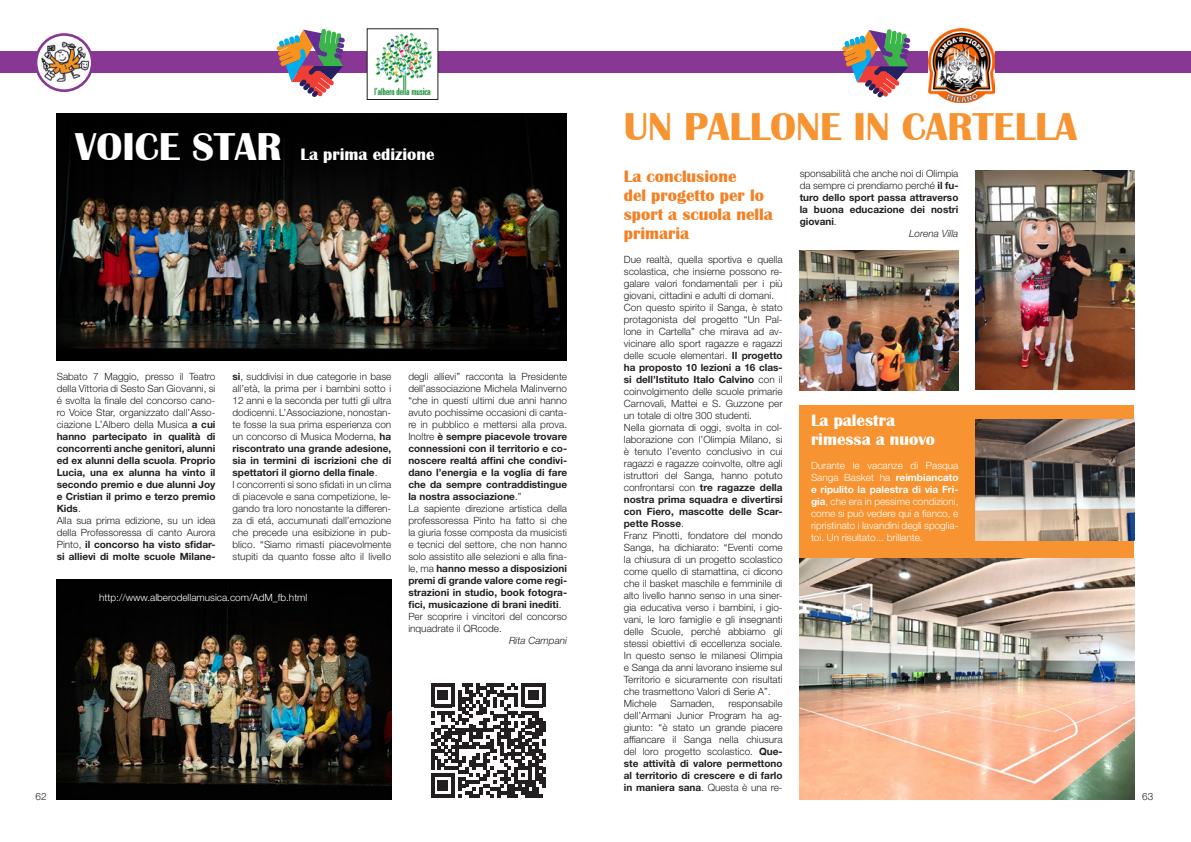
<style>
.page{position:relative;width:1191px;height:842px;background:#fff}
.page>*{position:absolute;margin:0;border:0;box-sizing:border-box;transform-origin:0 0}
.titoli{font:700 40px "Britannic";color:#f79330}
.titoli-2{font:700 40px "Britannic";color:#fff}
.sottotitolo{font:700 17px/19px "Britannic";color:#f58023}
.sottotitolo-2{font:700 17px/19px "Britannic";color:#fff}
.articoli{font:300 10px/12px "Helvetica Neue LT Std";color:#231f20;text-align:justify}
.articoli-2{font:700 10px/12px "Helvetica Neue LT Std";color:#231f20;text-align:justify}
.articoli-3{font:300 10px/12px "Helvetica Neue LT Std";color:#fff;text-align:justify}
.firma{font:italic 300 10px "Helvetica Neue LT Std";color:#231f20}
.s1{font-weight:700}
.s2{font-weight:300}
</style>
<div class="page">
<div style="left:799px;top:405px;width:335px;height:394px;background:#f79330"></div>
<div style="left:0;top:51px;width:1191px;height:22px;background:#883795"></div>
<svg style="left:36px;top:35px;width:56px;height:56px"></svg>
<img style="left:41px;top:41px;width:50px;height:42px">
<div style="left:35px;top:33px;width:59px;height:59px;border:3px solid #883795;border-radius:50%"></div>
<img style="left:799px;top:251px;width:159px;height:140px">
<img style="left:975px;top:170px;width:159px;height:220px">
<img style="left:799px;top:558px;width:335px;height:241px">
<img style="left:975px;top:420px;width:159px;height:120px">
<img style="left:57px;top:113px;width:509px;height:248px">
<img style="left:57px;top:579px;width:334px;height:220px">
<svg style="left:431px;top:683px;width:115px;height:115px"></svg>
<hr style="left:542px;top:777px;width:4px;height:10px;background:#231f20">
<svg style="left:842px;top:29px;width:68px;height:69px"></svg>
<svg style="left:277px;top:29px;width:68px;height:68px"></svg>
<div style="left:367px;top:29px;width:71px;height:70px;background:#fff"></div>
<img style="left:374px;top:33px;width:58px;height:61px">
<img style="left:928px;top:29px;width:66px;height:74px">
<p class="titoli" style="left:624px;top:105px;width:455px">UN PALLONE IN CARTELLA</p>
<p class="sottotitolo" style="left:624px;top:167px;width:150px">La conclusione<br>del progetto per lo sport a scuola nella primaria</p>
<p class="articoli" style="left:624px;top:253px;width:160px">Due realtà, quella sportiva e quella scolastica, che insieme possono re&shy;galare valori fondamentali per i più giovani, cittadini e adulti di domani.</p>
<p class="articoli" style="left:624px;top:301px;width:160px">Con questo spirito il Sanga, è stato protagonista del progetto “Un Pal&shy;lone in Cartella” che mirava ad av&shy;vicinare allo sport ragazze e ragazzi delle scuole elementari. <span class="s1">Il progetto ha proposto 10 lezioni a 16 clas&shy;si dell’Istituto Italo Calvino</span> con il coinvolgimento delle scuole primarie Carnovali, Mattei e S. Guzzone per un totale di oltre 300 studenti.</p>
<p class="articoli" style="left:624px;top:421px;width:160px">Nella giornata di oggi, svolta in col&shy;laborazione con l’Olimpia Milano, si è tenuto l’evento conclusivo in cui ragazzi e ragazze coinvolte, oltre agli istruttori del Sanga, hanno potuto confrontarsi con <span class="s1">tre ragazze della nostra prima squadra e divertirsi con Fiero, mascotte delle Scar&shy;pette Rosse</span>.</p>
<p class="articoli" style="left:624px;top:529px;width:160px">Franz Pinotti, fondatore del mondo Sanga, ha dichiarato: “Eventi come la chiusura di un progetto scolastico come quello di stamattina, ci dicono che il basket maschile e femminile di alto livello hanno senso in una siner&shy;gia educativa verso i bambini, i gio&shy;vani, le loro famiglie e gli insegnanti delle Scuole, perché abbiamo gli stessi obiettivi di eccellenza sociale.<br>In questo senso le milanesi Olimpia e Sanga da anni lavorano insieme sul Territorio e sicuramente con risultati che trasmettono Valori di Serie A”.</p>
<p class="articoli" style="left:624px;top:697px;width:34px">Michele</p>
<p class="articoli" style="left:670px;top:697px;width:46px">Samaden,</p>
<p class="titoli-2" style="left:75px;top:124px;width:208px">VOICE STAR</p>
<p class="sottotitolo-2" style="left:300px;top:145px;width:135px">La prima edizione</p>
<p class="articoli-2" style="left:799px;top:167px;width:160px"><span class="s2">sponsabilità che anche noi di Olimpia da sempre ci prendiamo perché</span> il fu&shy;turo dello sport passa attraverso la buona educazione dei nostri giovani<span class="s2">.</span></p>
<p class="firma" style="left:909px;top:228px;width:51px">Lorena Villa</p>
<p class="articoli-2" style="left:57px;top:370px;width:160px"><span class="s2">Sabato 7 Maggio, presso il Teatro della Vittoria di Sesto San Giovanni, si é svolta la finale del concorso cano&shy;ro Voice Star, organizzato dall’Asso&shy;ciazione L’Albero della Musica</span> a cui hanno partecipato in qualità di concorrenti anche genitori, alunni ed ex alunni della scuola<span class="s2">.</span> Proprio Lucia, una ex alunna ha vinto il secondo premio e due alunni Joy e Cristian il primo e terzo premio Kids<span class="s2">.</span></p>
<p class="articoli" style="left:57px;top:514px;width:160px">Alla sua prima edizione, su un idea della Professoressa di canto Aurora Pinto, <span class="s1">il concorso ha visto sfidar&shy;si allievi di molte scuole Milane-</span></p>
<p class="articoli" style="left:232px;top:370px;width:160px"><span class="s1">si</span>, suddivisi in due categorie in base all’età, la prima per i bambini sotto i 12 anni e la seconda per tutti gli ultra dodicenni. L’Associazione, nonostan&shy;te fosse la sua prima esperienza con un concorso di Musica Moderna, <span class="s1">ha riscontrato una grande adesione, sia in termini di iscrizioni che di spettatori il giorno della finale</span>.</p>
<p class="articoli" style="left:232px;top:478px;width:160px">I concorrenti si sono sfidati in un clima di piacevole e sana competizione, le&shy;gando tra loro nonostante la differen&shy;za di etá, accumunati dall’emozione che precede una esibizione in pub&shy;blico. “Siamo rimasti piacevolmente stupiti da quanto fosse alto il livello</p>
<p class="articoli" style="left:408px;top:370px;width:160px">degli allievi” racconta la Presidente dell’associazione Michela Malinverno “che in questi ultimi due anni hanno avuto pochissime occasioni di canta&shy;re in pubblico e mettersi alla prova.<br>Inoltre <span class="s1">è sempre piacevole trovare connessioni con il territorio e co&shy;noscere realtá affini che condivi&shy;dano l’energia e la voglia di fare che da sempre contraddistingue la nostra associazione</span>.”</p>
<p class="articoli" style="left:408px;top:502px;width:160px">La sapiente direzione artistica della professoressa Pinto ha fatto si che la giuria fosse composta da musicisti e tecnici del settore, che non hanno solo assistito alle selezioni e alla fina&shy;le, ma <span class="s1">hanno messo a disposizioni premi di grande valore come regi&shy;strazioni in studio, book fotogra&shy;fici, musicazione di brani inediti</span>.</p>
<p class="articoli" style="left:408px;top:610px;width:160px">Per scoprire i vincitori del concorso inquadrate il QRcode.</p>
<p class="firma" style="left:509px;top:634px;width:59px">Rita Campani</p>
<p class="sottotitolo-2" style="left:811px;top:411px;width:126px">La palestra rimessa a nuovo</p>
<p class="articoli-3" style="left:811px;top:459px;width:149px">Durante le vacanze di Pasqua Sanga Basket ha <span class="s1">reimbiancato e ripulito la palestra di via Fri&shy;gia</span>, che era in pessime condizioni, come si può vedere qui a fianco, e ripristinato i lavandini degli spoglia&shy;toi. Un risultato... brillante.</p>
<p class="articoli-3" style="left:99px;top:591px;width:210px">http://www.alberodellamusica.com/AdM_fb.html</p>
<p class="articoli" style="left:624px;top:697px;width:160px;text-indent:104px">responsabile dell’Armani Junior Program ha ag&shy;giunto: “è stato un grande piacere affiancare il Sanga nella chiusura del loro progetto scolastico. <span class="s1">Que&shy;ste attività di valore permettono al territorio di crescere e di farlo in maniera sana</span>. Questa è una re-</p>
<p class="articoli" style="left:35px;top:790px;width:13px">62</p>
<p class="articoli" style="left:1142px;top:790px;width:13px">63</p>
</div>
